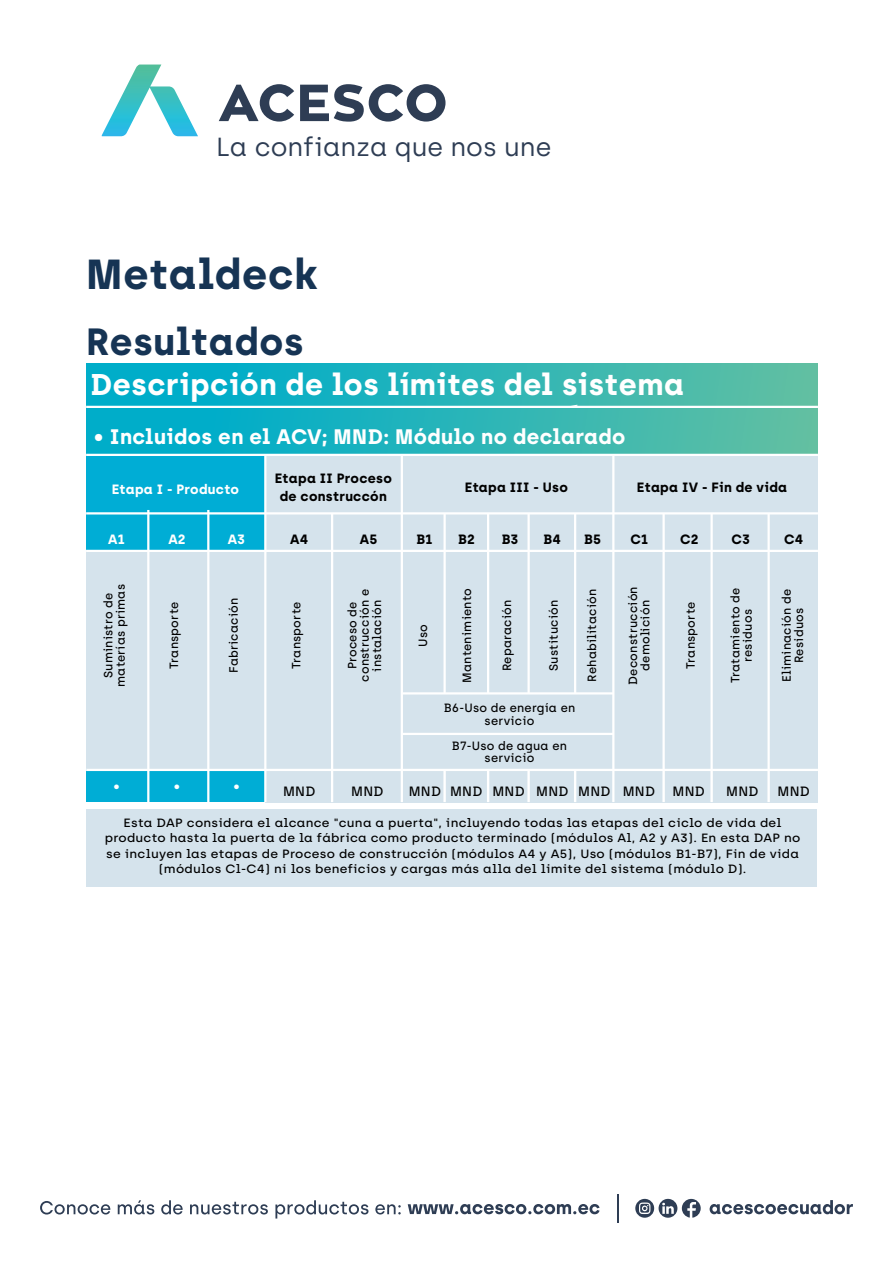
<style>
.page{position:relative;width:893px;height:1263px;background:#fff}
.page>*{position:absolute;margin:0;border:0;box-sizing:border-box;transform-origin:0 0}
.t1{font:700 42px "Archia";letter-spacing:.02em;color:#163454}
.t2{font:700 37.95px "Archia";letter-spacing:.02em;color:#163454}
.t3{font:700 30px "Archia";letter-spacing:.02em;color:#fff}
.t4{font:26.1px "Archia";color:#2e3d54}
.t5{font:700 21px "Archia";letter-spacing:.02em;color:#fff}
.t6{font:700 13.5px/18.3px "Archia";letter-spacing:.02em;color:#000;text-align:center}
.t7{font:500 13.5px "Archia";letter-spacing:.02em;color:#000}
.t8{font:700 13.5px "Archia";letter-spacing:.02em;color:#fff}
.t9{font:500 13.5px "Archia";color:#fff}
.t10{font:500 12px/15.3px "Archia";letter-spacing:.02em;color:#000;text-align:center;scale:1.08 1}
.t11{font:500 12px/12.3px "Archia";letter-spacing:.02em;color:#000;text-align:center}
</style>
<div class="page">
<svg style="left:219px;top:84px;width:75px;height:38px"></svg>
<svg style="left:300px;top:84px;width:145px;height:38px"></svg>
<svg style="left:102px;top:65px;width:96px;height:71px"></svg>
<svg style="left:40px;top:1201px;width:70px;height:13px"></svg>
<svg style="left:118px;top:1200px;width:36px;height:14px"></svg>
<svg style="left:161px;top:1200px;width:22px;height:14px"></svg>
<svg style="left:190px;top:1202px;width:78px;height:12px"></svg>
<svg style="left:275px;top:1200px;width:93px;height:18px"></svg>
<svg style="left:375px;top:1204px;width:26px;height:10px"></svg>
<svg style="left:710px;top:1200px;width:143px;height:14px"></svg>
<svg style="left:408px;top:1204px;width:192px;height:10px"></svg>
<svg style="left:635px;top:1199px;width:66px;height:19px"></svg>
<hr style="left:617px;top:1194px;width:2px;height:29px;background:#2e3d54">
<div style="left:86px;top:444px;width:179px;height:106px;background:#00add5"></div>
<svg style="left:86px;top:363px;width:731px;height:91px;background:#29b5b8"></svg>
<div style="left:265px;top:456px;width:553px;height:346px;background:#d5e3ec"></div>
<div style="left:86px;top:550px;width:179px;height:222px;background:#d5e3ec"></div>
<div style="left:87px;top:810px;width:730px;height:77px;background:#d5e3ec"></div>
<div style="left:86px;top:770px;width:179px;height:32px;background:#00add5"></div>
<hr style="left:86px;top:406px;width:732px;height:2px;background:#fff">
<hr style="left:86px;top:454px;width:732px;height:2px;background:#fff">
<hr style="left:86px;top:512px;width:732px;height:2px;background:#fff">
<hr style="left:86px;top:550px;width:732px;height:2px;background:#fff">
<hr style="left:402px;top:692px;width:211px;height:2px;background:#fff">
<hr style="left:402px;top:733px;width:211px;height:2px;background:#fff">
<hr style="left:86px;top:769px;width:732px;height:2px;background:#fff">
<hr style="left:264px;top:456px;width:2px;height:346px;background:#fff">
<hr style="left:207px;top:510px;width:2px;height:292px;background:#fff">
<hr style="left:147px;top:510px;width:2px;height:292px;background:#fff">
<hr style="left:401px;top:456px;width:2px;height:346px;background:#fff">
<hr style="left:612px;top:456px;width:2px;height:346px;background:#fff">
<hr style="left:331px;top:513px;width:2px;height:289px;background:#fff">
<hr style="left:443px;top:513px;width:3px;height:180px;background:#fff">
<hr style="left:487px;top:513px;width:2px;height:180px;background:#fff">
<hr style="left:527px;top:513px;width:3px;height:180px;background:#fff">
<hr style="left:574px;top:513px;width:2px;height:180px;background:#fff">
<hr style="left:662px;top:513px;width:3px;height:258px;background:#fff">
<hr style="left:710px;top:513px;width:3px;height:258px;background:#fff">
<hr style="left:767px;top:513px;width:3px;height:258px;background:#fff">
<hr style="left:443px;top:771px;width:3px;height:31px;background:#fff">
<hr style="left:487px;top:771px;width:2px;height:31px;background:#fff">
<hr style="left:527px;top:771px;width:3px;height:31px;background:#fff">
<hr style="left:574px;top:771px;width:2px;height:31px;background:#fff">
<hr style="left:662px;top:771px;width:3px;height:31px;background:#fff">
<hr style="left:710px;top:771px;width:3px;height:31px;background:#fff">
<hr style="left:767px;top:771px;width:3px;height:31px;background:#fff">
<h3 class="t4" style="left:216px;top:132px;width:337px">La confianza que nos une</h3>
<h1 class="t1" style="left:86px;top:249px;width:233px">Metaldeck</h1>
<h2 class="t2" style="left:86px;top:318px;width:219px">Resultados</h2>
<h3 class="t3" style="left:90px;top:366px;width:595px">Descripción de los límites del sistema</h3>
<h3 class="t5" style="left:94px;top:423px;width:533px">• Incluidos en el ACV; MND: Módulo no declarado</h3>
<p class="t8" style="left:112px;top:481px;width:129px">Etapa I - Producto</p>
<p class="t6" style="left:275px;top:469px;width:119px">Etapa II Proceso de construccón</p>
<p class="t6" style="left:465px;top:478px;width:105px">Etapa III - Uso</p>
<p class="t6" style="left:637px;top:478px;width:152px">Etapa IV - Fin de vida</p>
<p class="t8" style="left:108px;top:531px;width:18px">A1</p>
<p class="t8" style="left:168px;top:531px;width:19px">A2</p>
<p class="t8" style="left:228px;top:531px;width:19px">A3</p>
<p class="t6" style="left:290px;top:529px;width:20px">A4</p>
<p class="t6" style="left:360px;top:529px;width:19px">A5</p>
<p class="t6" style="left:417px;top:529px;width:17px">B1</p>
<p class="t6" style="left:458px;top:529px;width:18px">B2</p>
<p class="t6" style="left:502px;top:529px;width:18px">B3</p>
<p class="t6" style="left:543px;top:529px;width:19px">B4</p>
<p class="t6" style="left:584px;top:529px;width:19px">B5</p>
<p class="t6" style="left:630px;top:529px;width:19px">C1</p>
<p class="t6" style="left:680px;top:529px;width:20px">C2</p>
<p class="t6" style="left:731px;top:529px;width:20px">C3</p>
<p class="t6" style="left:784px;top:529px;width:21px">C4</p>
<p class="t11" style="left:102px;top:687px;width:104px;rotate:-90deg">Suministro de materías primas</p>
<p class="t11" style="left:168px;top:669px;width:69px;rotate:-90deg">Transporte</p>
<p class="t11" style="left:501px;top:671px;width:73px;rotate:-90deg">Reparación</p>
<p class="t11" style="left:547px;top:671px;width:73px;rotate:-90deg">Sustitución</p>
<p class="t11" style="left:586px;top:682px;width:94px;rotate:-90deg">Rehabilitación</p>
<p class="t11" style="left:627px;top:685px;width:100px;rotate:-90deg">Deconstrucción</p>
<p class="t11" style="left:461px;top:683px;width:96px;rotate:-90deg">Mantenimiento</p>
<p class="t11" style="left:358px;top:682px;width:94px;rotate:-90deg">construcción e</p>
<p class="t11" style="left:227px;top:673px;width:77px;rotate:-90deg">Fabricación</p>
<p class="t11" style="left:371px;top:671px;width:73px;rotate:-90deg">instalación</p>
<p class="t11" style="left:346px;top:669px;width:69px;rotate:-90deg">Proceso de</p>
<p class="t11" style="left:639px;top:671px;width:72px;rotate:-90deg">demolición</p>
<p class="t11" style="left:290px;top:669px;width:69px;rotate:-90deg">Transporte</p>
<p class="t11" style="left:684px;top:669px;width:69px;rotate:-90deg">Transporte</p>
<p class="t11" style="left:417px;top:647px;width:24px;rotate:-90deg">Uso</p>
<p class="t11" style="left:444px;top:702px;width:133px">B6-Uso de energía en servicio</p>
<p class="t11" style="left:452px;top:740px;width:117px">B7-Uso de agua en servicio</p>
<p class="t11" style="left:729px;top:683px;width:97px;rotate:-90deg">Tratamiento de residuos</p>
<p class="t11" style="left:780px;top:682px;width:95px;rotate:-90deg">Eliminación de<br>Residuos</p>
<p class="t9" style="left:113px;top:778px;width:8px">•</p>
<p class="t9" style="left:174px;top:778px;width:8px">•</p>
<p class="t9" style="left:233px;top:778px;width:8px">•</p>
<p class="t7" style="left:283px;top:783px;width:34px">MND</p>
<p class="t7" style="left:351px;top:783px;width:34px">MND</p>
<p class="t7" style="left:409px;top:783px;width:248px">MND MND MND MND MND MND</p>
<p class="t7" style="left:673px;top:783px;width:34px">MND</p>
<p class="t7" style="left:726px;top:783px;width:34px">MND</p>
<p class="t7" style="left:777px;top:783px;width:34px">MND</p>
<p class="t10" style="left:105px;top:815px;width:646px">Esta DAP considera el alcance "cuna a puerta", incluyendo todas las etapas del ciclo de vida del producto hasta la puerta de la fábrica como producto terminado (módulos Al, A2 y A3). En esta DAP no se incluyen las etapas de Proceso de construcción (módulos A4 y A5), Uso (módulos B1-B7), Fin de vida (módulos Cl-C4) ni los beneficios y cargas más alla del limite del sistema (módulo D).</p>
</div>
